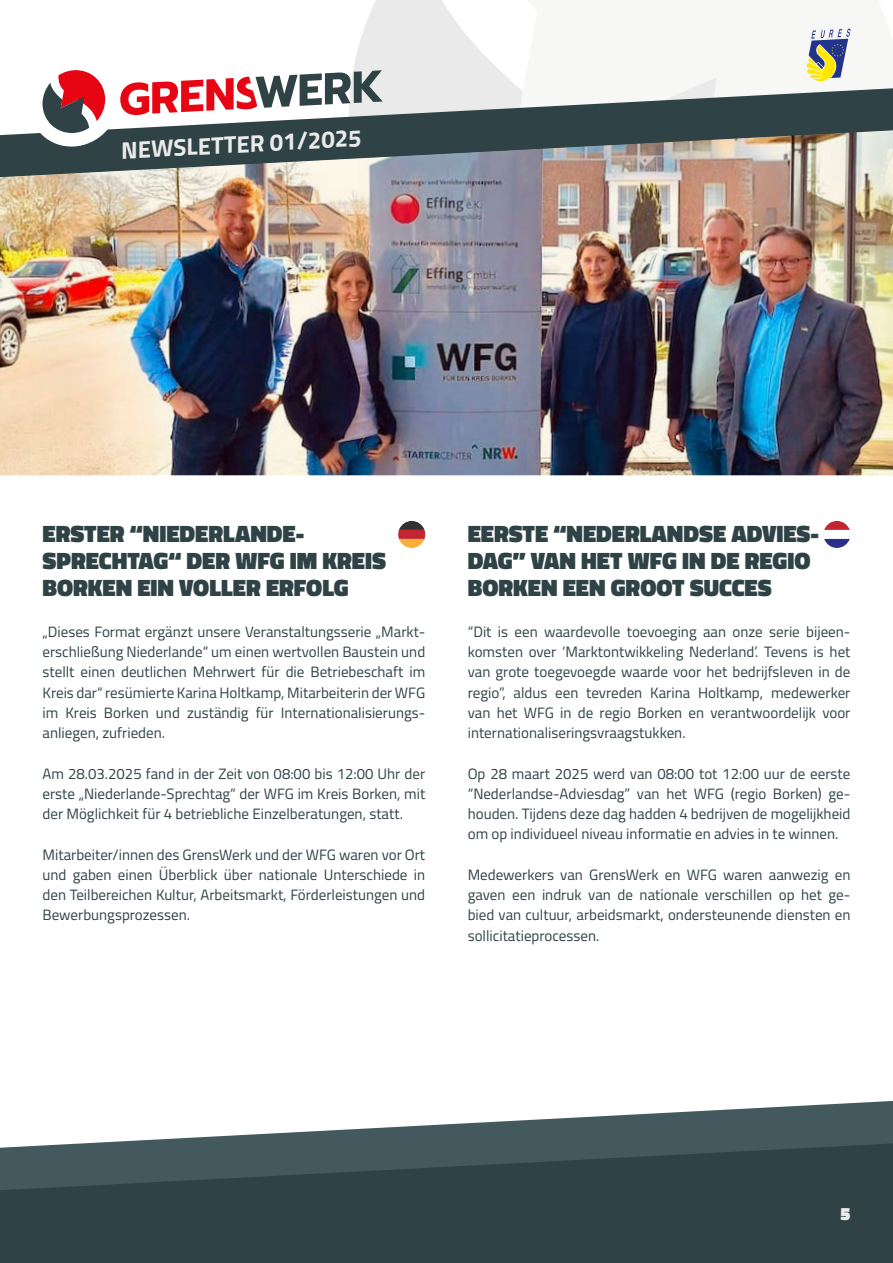
<style>
.page{position:relative;width:893px;height:1263px;background:#fff}
.page>*{position:absolute;margin:0;border:0;box-sizing:border-box;transform-origin:0 0}
.t1{font:900 24px/27px "Cairo";color:#2f4346}
.t2{font:700 24px "Cairo";color:#ebecea}
.t3{font:900 18px "Cairo";color:#ebecea}
.t4{font:15px/20.2px "Cairo";color:#2f4346;text-align:justify}
</style>
<div class="page">
<div style="left:0;top:1190px;width:893px;height:73px;background:#2f4346"></div>
<svg style="left:357px;top:0;width:360px;height:88px;fill:#f7f7f6"></svg>
<svg style="left:383px;top:88px;width:510px;height:42px;background:#6e7b7d"></svg>
<svg style="left:806px;top:29px;width:44px;height:53px"></svg>
<svg style="left:398px;top:521px;width:27px;height:27px"></svg>
<svg style="left:42px;top:54px;width:341px;height:76px"></svg>
<img style="left:0;top:130px;width:893px;height:345px">
<svg style="left:824px;top:521px;width:26px;height:27px"></svg>
<svg style="left:0;top:1101px;width:893px;height:89px;fill:#43595e"></svg>
<h1 class="t2" style="left:120px;top:131px;width:242px;rotate:-3deg">NEWSLETTER 01/2025</h1>
<h1 class="t1" style="left:43px;top:521px;width:345px">ERSTER “NIEDERLANDE-<br>SPRECHTAG“ DER WFG IM KREIS<br>BORKEN EIN VOLLER ERFOLG</h1>
<h1 class="t1" style="left:468px;top:521px;width:353px">EERSTE “NEDERLANDSE ADVIES-<br>DAG” VAN HET WFG IN DE REGIO<br>BORKEN EEN GROOT SUCCES</h1>
<p class="t4" style="left:43px;top:621px;width:384px;text-align:left">„Dieses Format ergänzt unsere Veranstaltungsserie „Markt&shy;erschließung Niederlande“ um einen wertvollen Baustein und stellt einen deutlichen Mehrwert für die Betriebeschaft im Kreis dar“ resümierte Karina Holtkamp, Mitarbeiterin der WFG im Kreis Borken und zuständig für Internationalisierungs&shy;anliegen, zufrieden.</p>
<p class="t4" style="left:43px;top:763px;width:384px">Am 28.03.2025 fand in der Zeit von 08:00 bis 12:00 Uhr der erste „Niederlande-Sprechtag“ der WFG im Kreis Borken, mit der Möglichkeit für 4 betriebliche Einzelberatungen, statt.</p>
<p class="t4" style="left:43px;top:844px;width:384px">Mitarbeiter/innen des GrensWerk und der WFG waren vor Ort und gaben einen Überblick über nationale Unterschiede in den Teilbereichen Kultur, Arbeitsmarkt, Förderleistungen und Bewerbungsprozessen.</p>
<p class="t4" style="left:468px;top:621px;width:384px">“Dit is een waardevolle toevoeging aan onze serie bijeen&shy;komsten over ‘Marktontwikkeling Nederland’. Tevens is het van grote toegevoegde waarde voor het bedrijfsleven in de regio”, aldus een tevreden Karina Holtkamp, medewerker van het WFG in de regio Borken en verantwoordelijk voor internationaliseringsvraagstukken.</p>
<p class="t4" style="left:468px;top:763px;width:384px">Op 28 maart 2025 werd van 08:00 tot 12:00 uur de eerste “Nederlandse-Adviesdag” van het WFG (regio Borken) ge&shy;houden. Tijdens deze dag hadden 4 bedrijven de mogelijkheid om op individueel niveau informatie en advies in te winnen.</p>
<p class="t4" style="left:468px;top:864px;width:384px">Medewerkers van GrensWerk en WFG waren aanwezig en gaven een indruk van de nationale verschillen op het ge&shy;bied van cultuur, arbeidsmarkt, ondersteunende diensten en sollicitatieprocessen.</p>
<p class="t3" style="left:840px;top:1199px;width:11px">5</p>
</div>
